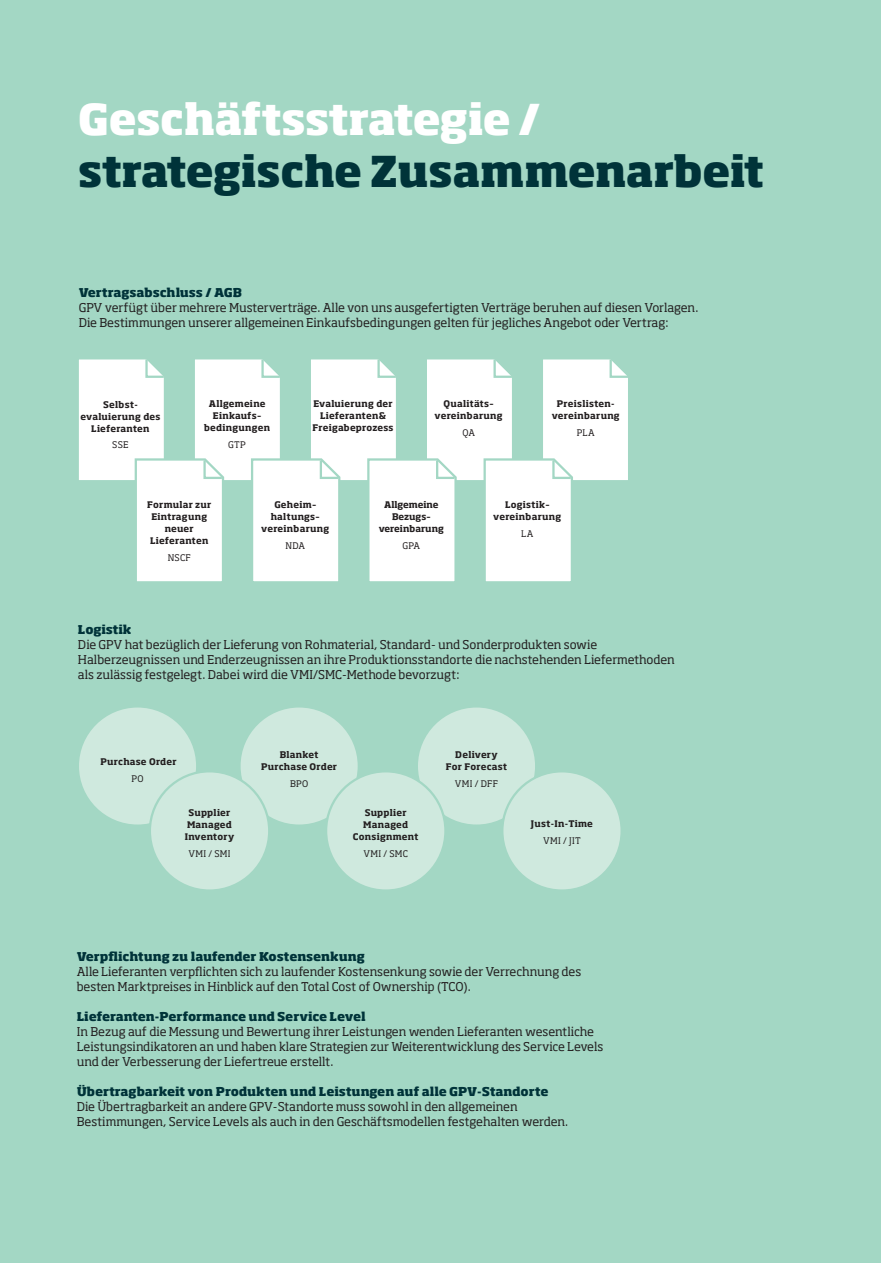
<style>
.page{position:relative;width:881px;height:1263px;background:#fff}
.page>*{position:absolute;margin:0;border:0;box-sizing:border-box;transform-origin:0 0}
.Copy_BLACK{font:800 42px/52.5px "Soho Std";letter-spacing:-.02em;color:#003339}
.GPV_brød{font:12px/15px "Soho Std";letter-spacing:-.005em;color:#231f20}
.GPV_mellem{font:800 12px "Soho Std";letter-spacing:-.01em;color:#003339}
.GPV_brød-2{font:700 9px/12px "Soho Std";letter-spacing:.025em;color:#231f20;text-align:center}
.GPV_brød-3{font:9px "Soho Std";letter-spacing:.03em;color:#231f20}
.GPV_brød-4{font:700 9px/12px "Soho Std";color:#231f20;text-align:center}
.s1{color:#fff}
</style>
<div class="page">
<div style="left:0;top:0;width:880px;height:1263px;background:#a3d7c4"></div>
<svg style="left:79px;top:359px;width:549px;height:223px"></svg>
<div style="left:78px;top:706px;width:119px;height:120px;background:#cfe9de;border-radius:50%"></div>
<div style="left:239px;top:706px;width:119px;height:120px;background:#cfe9de;border-radius:50%"></div>
<div style="left:416px;top:706px;width:120px;height:120px;background:#cfe9de;border-radius:50%"></div>
<div style="left:150px;top:771px;width:119px;height:119px;background:#cfe9de;border-radius:50%"></div>
<div style="left:149px;top:770px;width:121px;height:122px;border:2px solid #a3d7c4;border-radius:50%"></div>
<div style="left:326px;top:771px;width:119px;height:119px;background:#cfe9de;border-radius:50%"></div>
<div style="left:325px;top:770px;width:121px;height:122px;border:2px solid #a3d7c4;border-radius:50%"></div>
<div style="left:502px;top:771px;width:119px;height:119px;background:#cfe9de;border-radius:50%"></div>
<div style="left:501px;top:770px;width:121px;height:122px;border:2px solid #a3d7c4;border-radius:50%"></div>
<p class="Copy_BLACK" style="left:78px;top:91px;width:687px"><span class="s1">Geschäftsstrategie / </span>strategische Zusammenarbeit</p>
<p class="GPV_mellem" style="left:79px;top:285px;width:165px">Vertragsabschluss / AGB</p>
<p class="GPV_brød" style="left:79px;top:300px;width:621px">GPV verfügt über mehrere Musterverträge. Alle von uns ausgefertigten Verträge beruhen auf diesen Vorlagen.</p>
<p class="GPV_brød" style="left:79px;top:315px;width:591px">Die Bestimmungen unserer allgemeinen Einkaufsbedingungen gelten für jegliches Angebot oder Vertrag:</p>
<p class="GPV_brød-2" style="left:80px;top:398px;width:81px">Selbst&shy;evaluierung des<br>Lieferanten</p>
<p class="GPV_brød-3" style="left:112px;top:439px;width:18px">SSE</p>
<p class="GPV_brød-2" style="left:204px;top:398px;width:68px">Allgemeine<br>Einkaufs– bedingungen</p>
<p class="GPV_brød-3" style="left:228px;top:439px;width:19px">GTP</p>
<p class="GPV_brød-2" style="left:312px;top:398px;width:83px">Evaluierung der<br>Lieferanten&amp;<br>Freigabeprozess</p>
<p class="GPV_brød-2" style="left:434px;top:398px;width:70px">Qualitäts– vereinbarung</p>
<p class="GPV_brød-3" style="left:462px;top:427px;width:14px">QA</p>
<p class="GPV_brød-2" style="left:551px;top:398px;width:70px">Preislisten&shy;vereinbarung</p>
<p class="GPV_brød-3" style="left:576px;top:427px;width:19px">PLA</p>
<p class="GPV_brød-2" style="left:147px;top:499px;width:66px">Formular zur<br>Eintragung neuer<br>Lieferanten</p>
<p class="GPV_brød-3" style="left:168px;top:552px;width:25px">NSCF</p>
<p class="GPV_brød-2" style="left:261px;top:499px;width:70px">Geheim– haltungs– vereinbarung</p>
<p class="GPV_brød-3" style="left:285px;top:540px;width:21px">NDA</p>
<p class="GPV_brød-4" style="left:378px;top:499px;width:67px">Allgemeine<br>Bezugs– vereinbarung</p>
<p class="GPV_brød-3" style="left:402px;top:540px;width:19px">GPA</p>
<p class="GPV_brød-2" style="left:493px;top:499px;width:70px">Logistik– vereinbarung</p>
<p class="GPV_brød-3" style="left:521px;top:528px;width:14px">LA</p>
<p class="GPV_mellem" style="left:78px;top:622px;width:55px">Logistik</p>
<p class="GPV_brød" style="left:78px;top:637px;width:598px">Die GPV hat bezüglich der Lieferung von Rohmaterial, Standard- und Sonderprodukten sowie<br>Halberzeugnissen und Enderzeugnissen an ihre Produktionsstandorte die nachstehenden Liefermethoden als zulässig festgelegt. Dabei wird die VMI/SMC-Methode bevorzugt:</p>
<p class="GPV_brød-2" style="left:100px;top:756px;width:78px">Purchase Order</p>
<p class="GPV_brød-3" style="left:131px;top:773px;width:14px">PO</p>
<p class="GPV_brød-2" style="left:185px;top:806px;width:51px">Supplier<br>Managed<br>Inventory</p>
<p class="GPV_brød-3" style="left:188px;top:847px;width:44px">VMI / SMI</p>
<p class="GPV_brød-2" style="left:261px;top:748px;width:78px">Blanket<br>Purchase Order</p>
<p class="GPV_brød-3" style="left:290px;top:777px;width:20px">BPO</p>
<p class="GPV_brød-2" style="left:353px;top:806px;width:67px">Supplier<br>Managed<br>Consignment</p>
<p class="GPV_brød-3" style="left:363px;top:847px;width:46px">VMI / SMC</p>
<p class="GPV_brød-2" style="left:445px;top:748px;width:63px">Delivery<br>For Forecast</p>
<p class="GPV_brød-3" style="left:455px;top:777px;width:45px">VMI / DFF</p>
<p class="GPV_brød-2" style="left:530px;top:817px;width:63px">Just-In-Time</p>
<p class="GPV_brød-3" style="left:543px;top:835px;width:39px">VMI / JIT</p>
<p class="GPV_mellem" style="left:77px;top:948px;width:289px">Verpflichtung zu laufender Kostensenkung</p>
<p class="GPV_brød" style="left:77px;top:963px;width:506px">Alle Lieferanten verpflichten sich zu laufender Kostensenkung sowie der Verrechnung des besten Marktpreises in Hinblick auf den Total Cost of Ownership (TCO).</p>
<p class="GPV_mellem" style="left:77px;top:1008px;width:290px">Lieferanten-Performance und Service Level</p>
<p class="GPV_brød" style="left:77px;top:1023px;width:528px">In Bezug auf die Messung und Bewertung ihrer Leistungen wenden Lieferanten wesentliche<br>Leistungsindikatoren an und haben klare Strategien zur Weiterentwicklung des Service Levels und der Verbesserung der Liefertreue erstellt.</p>
<p class="GPV_mellem" style="left:77px;top:1083px;width:473px">Übertragbarkeit von Produkten und Leistungen auf alle GPV-Standorte</p>
<p class="GPV_brød" style="left:77px;top:1098px;width:493px">Die Übertragbarkeit an andere GPV-Standorte muss sowohl in den allgemeinen<br>Bestimmungen, Service Levels als auch in den Geschäftsmodellen festgehalten werden.</p>
</div>
